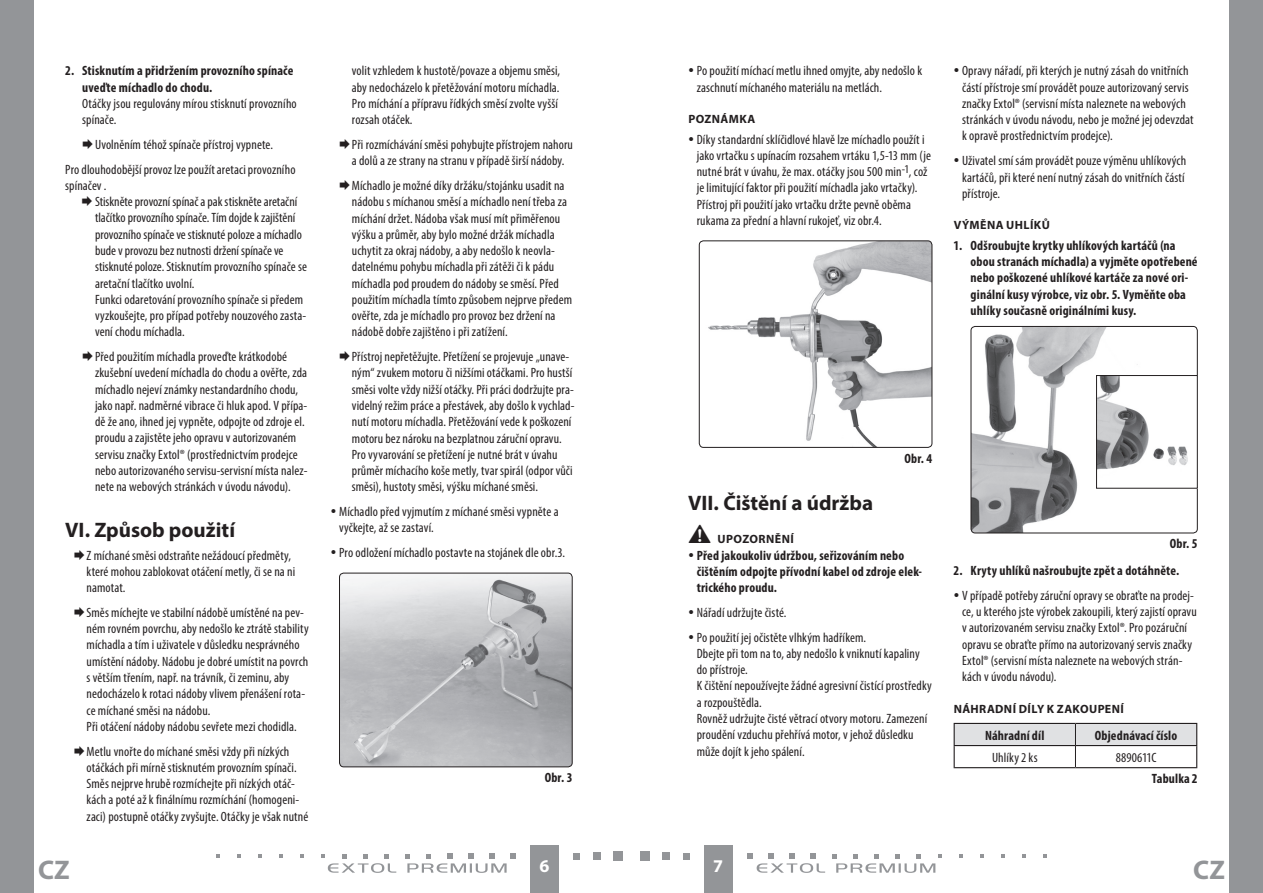
<style>
.page{position:relative;width:1263px;height:893px;background:#fff}
.page>*{position:absolute;margin:0;border:0;box-sizing:border-box;transform-origin:0 0}
.t1{font:700 27px "Myriad Pro";color:#939598}
.oddíl{font:700 21px "Myriad Pro";color:#231f20}
.t2{font:700 18px "Myriad Pro";color:#fff}
.Normální{font:condensed 13.5px/16.2px "Myriad Pro";letter-spacing:.005em;color:#231f20}
.body_číslované{font:700 condensed 13.5px/16.2px "Myriad Pro";letter-spacing:.01em;color:#231f20}
.Normální-2{font:700 condensed 13.5px "Myriad Pro";letter-spacing:.01em;color:#231f20}
.subtitulek{font:700 12px "Myriad Pro";letter-spacing:.035em;color:#231f20}
.s1{font-weight:400}
</style>
<div class="page">
<div style="left:0;top:0;width:34px;height:893px;background:#939598"></div>
<div style="left:1229px;top:0;width:34px;height:893px;background:#939598"></div>
<div style="left:704px;top:844px;width:29px;height:49px;background:#939598"></div>
<div style="left:530px;top:844px;width:28px;height:49px;background:#939598"></div>
<div style="left:640px;top:851px;width:9px;height:10px;background:#939598"></div>
<div style="left:662px;top:852px;width:8px;height:8px;background:#939598"></div>
<div style="left:683px;top:853px;width:7px;height:6px;background:#939598"></div>
<svg style="left:959px;top:854px;width:4px;height:4px"></svg>
<svg style="left:980px;top:854px;width:4px;height:4px"></svg>
<svg style="left:1001px;top:854px;width:4px;height:4px"></svg>
<svg style="left:1022px;top:854px;width:4px;height:4px"></svg>
<svg style="left:1043px;top:854px;width:4px;height:4px"></svg>
<svg style="left:747px;top:853px;width:195px;height:20px"></svg>
<div style="left:614px;top:851px;width:9px;height:10px;background:#939598"></div>
<div style="left:593px;top:852px;width:8px;height:8px;background:#939598"></div>
<svg style="left:573px;top:853px;width:6px;height:6px"></svg>
<svg style="left:300px;top:854px;width:4px;height:4px"></svg>
<svg style="left:279px;top:854px;width:4px;height:4px"></svg>
<svg style="left:258px;top:854px;width:4px;height:4px"></svg>
<svg style="left:237px;top:854px;width:4px;height:4px"></svg>
<svg style="left:216px;top:854px;width:4px;height:4px"></svg>
<svg style="left:321px;top:853px;width:195px;height:20px"></svg>
<img style="left:699px;top:241px;width:233px;height:206px">
<div style="left:699px;top:240px;width:233px;height:208px;border:1px solid #231f20;border-radius:4px"></div>
<img style="left:971px;top:326px;width:167px;height:207px">
<div style="left:971px;top:326px;width:227px;height:207px;border:1px solid #231f20;border-radius:4px"></div>
<img style="left:1098px;top:377px;width:90px;height:110px">
<div style="left:1096px;top:375px;width:102px;height:114px;border:1px solid #231f20"></div>
<hr style="left:954px;top:767px;width:121px;height:1px;background:#231f20">
<hr style="left:1075px;top:767px;width:122px;height:1px;background:#231f20">
<svg style="left:954px;top:723px;width:243px;height:44px"></svg>
<img style="left:339px;top:573px;width:233px;height:194px">
<div style="left:339px;top:573px;width:234px;height:194px;border:1px solid #231f20;border-radius:4px"></div>
<p class="body_číslované" style="left:82px;top:63px;width:216px;text-indent:-17px">2. Stisknutím a přidržením provozního spínače uveďte míchadlo do chodu.<br><span class="s1">Otáčky jsou regulovány mírou stisknutí provozního spínače.</span></p>
<p class="Normální" style="left:95px;top:136px;width:179px">Uvolněním téhož spínače přístroj vypnete.</p>
<p class="Normální" style="left:65px;top:161px;width:232px">Pro dlouhodobější provoz lze použít aretaci provozního spínačev .</p>
<p class="Normální" style="left:95px;top:193px;width:213px">Stiskněte provozní spínač a pak stiskněte aretační tlačítko provozního spínače. Tím dojde k zajištění provozního spínače ve stisknuté poloze a míchadlo bude v provozu bez nutnosti držení spínače ve stisknuté poloze. Stisknutím provozního spínače se aretační tlačítko uvolní.<br>Funkci odaretování provozního spínače si předem vyzkoušejte, pro případ potřeby nouzového zasta&shy;vení chodu míchadla.</p>
<p class="Normální" style="left:95px;top:348px;width:214px">Před použitím míchadla proveďte krátkodobé zkušební uvedení míchadla do chodu a ověřte, zda míchadlo nejeví známky nestandardního chodu, jako např. nadměrné vibrace či hluk apod. V přípa&shy;dě že ano, ihned jej vypněte, odpojte od zdroje el. proudu a zajistěte jeho opravu v autorizovaném servisu značky Extol® (prostřednictvím prodejce nebo autorizovaného servisu-servisní místa nalez&shy;nete na webových stránkách v úvodu návodu).</p>
<p class="oddíl" style="left:65px;top:516px;width:171px">VI. Způsob použití</p>
<p class="Normální" style="left:87px;top:547px;width:210px">Z míchané směsi odstraňte nežádoucí předměty, které mohou zablokovat otáčení metly, či se na ni namotat.</p>
<p class="Normální" style="left:87px;top:604px;width:224px">Směs míchejte ve stabilní nádobě umístěné na pev&shy;ném rovném povrchu, aby nedošlo ke ztrátě stability míchadla a tím i uživatele v důsledku nesprávného umístění nádoby. Nádobu je dobré umístit na povrch s větším třením, např. na trávník, či zeminu, aby nedocházelo k rotaci nádoby vlivem přenášení rota&shy;ce míchané směsi na nádobu.<br>Při otáčení nádoby nádobu sevřete mezi chodidla.</p>
<p class="Normální" style="left:87px;top:743px;width:223px">Metlu vnořte do míchané směsi vždy při nízkých otáčkách při mírně stisknutém provozním spínači.<br>Směs nejprve hrubě rozmíchejte při nízkých otáč&shy;kách a poté až k finálnímu rozmíchání (homogeni&shy;zaci) postupně otáčky zvyšujte. Otáčky je však nutné</p>
<p class="Normální" style="left:352px;top:63px;width:210px">volit vzhledem k hustotě/povaze a objemu směsi, aby nedocházelo k přetěžování motoru míchadla.<br>Pro míchání a přípravu řídkých směsí zvolte vyšší rozsah otáček.</p>
<p class="Normální" style="left:352px;top:136px;width:223px">Při rozmíchávání směsi pohybujte přístrojem nahoru a dolů a ze strany na stranu v případě širší nádoby.</p>
<p class="Normální" style="left:352px;top:177px;width:222px">Míchadlo je možné díky držáku/stojánku usadit na nádobu s míchanou směsí a míchadlo není třeba za míchání držet. Nádoba však musí mít přiměřenou výšku a průměr, aby bylo možné držák míchadla uchytit za okraj nádoby, a aby nedošlo k neovla&shy;datelnému pohybu míchadla při zátěži či k pádu míchadla pod proudem do nádoby se směsí. Před použitím míchadla tímto způsobem nejprve předem ověřte, zda je míchadlo pro provoz bez držení na nádobě dobře zajištěno i při zatížení.</p>
<p class="Normální" style="left:352px;top:348px;width:224px">Přístroj nepřetěžujte. Přetížení se projevuje „unave&shy;ným“ zvukem motoru či nižšími otáčkami. Pro hustší směsi volte vždy nižší otáčky. Při práci dodržujte pra&shy;videlný režim práce a přestávek, aby došlo k vychlad&shy;nutí motoru míchadla. Přetěžování vede k poškození motoru bez nároku na bezplatnou záruční opravu.<br>Pro vyvarování se přetížení je nutné brát v úvahu průměr míchacího koše metly, tvar spirál (odpor vůči směsi), hustoty směsi, výšku míchané směsi.</p>
<p class="Normální" style="left:339px;top:503px;width:221px">Míchadlo před vyjmutím z míchané směsi vypněte a vyčkejte, až se zastaví.</p>
<p class="Normální" style="left:339px;top:544px;width:227px">Pro odložení míchadlo postavte na stojánek dle obr.3.</p>
<p class="body_číslované" style="left:545px;top:769px;width:29px">Obr. 3</p>
<p class="Normální" style="left:697px;top:63px;width:227px">Po použití míchací metlu ihned omyjte, aby nedošlo k zaschnutí míchaného materiálu na metlách.</p>
<p class="subtitulek" style="left:688px;top:111px;width:68px">POZNÁMKA</p>
<p class="Normální" style="left:697px;top:131px;width:236px">Díky standardní sklíčidlové hlavě lze míchadlo použít i jako vrtačku s upínacím rozsahem vrtáku 1,5-13 mm (je nutné brát v úvahu, že max. otáčky jsou 500 min<sup>-1</sup>, což je limitující faktor při použití míchadla jako vrtačky).<br>Přístroj při použití jako vrtačku držte pevně oběma rukama za přední a hlavní rukojeť, viz obr.4.</p>
<p class="Normální" style="left:962px;top:63px;width:233px">Opravy nářadí, při kterých je nutný zásah do vnitřních částí přístroje smí provádět pouze autorizovaný servis značky Extol® (servisní místa naleznete na webových stránkách v úvodu návodu, nebo je možné jej odevzdat k opravě prostřednictvím prodejce).</p>
<p class="Normální" style="left:962px;top:153px;width:226px;text-align:justify">Uživatel smí sám provádět pouze výměnu uhlíkových kartáčů, při které není nutný zásah do vnitřních částí přístroje.</p>
<p class="subtitulek" style="left:954px;top:217px;width:98px">VÝMĚNA UHLÍKŮ</p>
<p class="body_číslované" style="left:971px;top:237px;width:228px;text-indent:-17px">1. Odšroubujte krytky uhlíkových kartáčů (na obou stranách míchadla) a vyjměte opotřebené nebo poškozené uhlíkové kartáče za nové ori&shy;ginální kusy výrobce, viz obr. 5. Vyměňte oba uhlíky současně originálními kusy.</p>
<p class="body_číslované" style="left:904px;top:450px;width:29px">Obr. 4</p>
<p class="oddíl" style="left:688px;top:490px;width:186px">VII. Čištění a údržba</p>
<p class="subtitulek" style="left:688px;top:531px;width:107px">• UPOZORNĚNÍ</p>
<p class="body_číslované" style="left:697px;top:547px;width:227px">Před jakoukoliv údržbou, seřizováním nebo čištěním odpojte přívodní kabel od zdroje elek&shy;trického proudu.</p>
<p class="Normální" style="left:697px;top:604px;width:91px">Nářadí udržujte čisté.</p>
<p class="Normální" style="left:697px;top:629px;width:237px">Po použití jej očistěte vlhkým hadříkem.<br>Dbejte při tom na to, aby nedošlo k vniknutí kapaliny do přístroje.<br>K čištění nepoužívejte žádné agresivní čistící prostředky a rozpouštědla.<br>Rovněž udržujte čisté větrací otvory motoru. Zamezení proudění vzduchu přehřívá motor, v jehož důsledku může dojít k jeho spálení.</p>
<p class="body_číslované" style="left:1170px;top:535px;width:29px">Obr. 5</p>
<p class="body_číslované" style="left:954px;top:562px;width:227px">2. Kryty uhlíků našroubujte zpět a dotáhněte.</p>
<p class="Normální" style="left:962px;top:587px;width:236px">V případě potřeby záruční opravy se obraťte na prodej&shy;ce, u kterého jste výrobek zakoupili, který zajistí opravu v autorizovaném servisu značky Extol®. Pro pozáruční opravu se obraťte přímo na autorizovaný servis značky Extol® (servisní místa naleznete na webových strán&shy;kách v úvodu návodu).</p>
<p class="subtitulek" style="left:954px;top:701px;width:172px">NÁHRADNÍ DÍLY K ZAKOUPENÍ</p>
<p class="Normální-2" style="left:985px;top:727px;width:61px">Náhradní díl</p>
<p class="Normální-2" style="left:1095px;top:727px;width:84px">Objednávací číslo</p>
<p class="Normální" style="left:992px;top:749px;width:47px">Uhlíky 2 ks</p>
<p class="Normální" style="left:1116px;top:749px;width:42px">8890611C</p>
<p class="Normální-2" style="left:1152px;top:770px;width:47px">Tabulka 2</p>
<h1 class="t1" style="left:38px;top:852px;width:33px">CZ</h1>
<h3 class="t2" style="left:539px;top:855px;width:11px">6</h3>
<h3 class="t2" style="left:713px;top:855px;width:11px">7</h3>
<h1 class="t1" style="left:1193px;top:852px;width:33px">CZ</h1>
</div>
